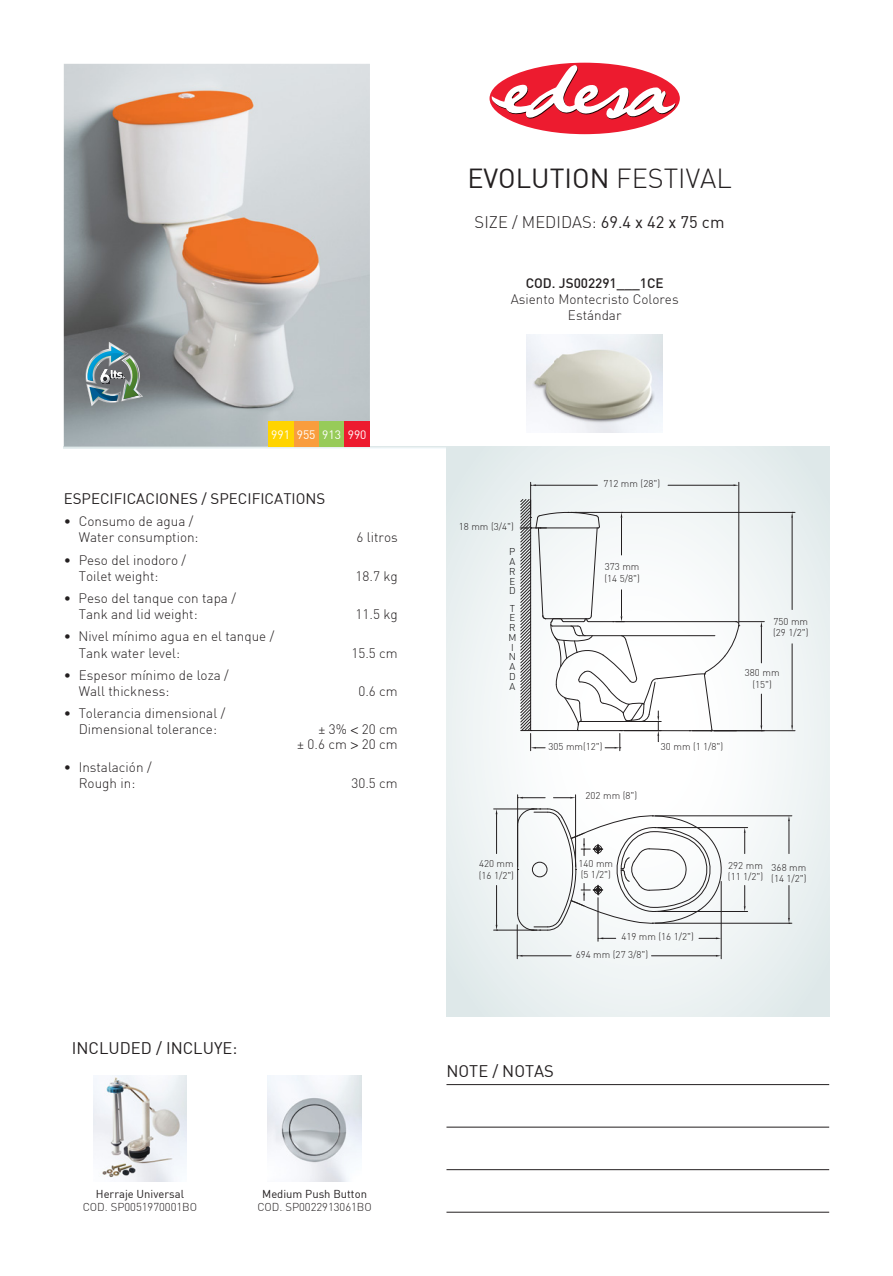
<style>
.page{position:relative;width:893px;height:1276px;background:#fff}
.page>*{position:absolute;margin:0;border:0;box-sizing:border-box;transform-origin:0 0}
.t1{font:27px "DIN";color:#231f20}
.t2{font:16.5px "DIN";color:#231f20}
.t3{font:300 16.5px "DIN";color:#231f20}
.t4{font:15px "DIN";color:#231f20}
.t5{font:300 13.5px/16.2px "DIN";color:#231f20}
.t6{font:500 13.5px "DIN";color:#231f20}
.t7{font:12px "DIN";color:#fff}
.t8{font:300 11.25px "DIN";color:#231f20}
.t9{font:11.25px "DIN";color:#231f20}
.t10{font:300 9.75px/11.7px "DIN";color:#231f20}
.t11{font:300 9.75px/9.8px "DIN";color:#000;text-align:justify}
.s1{font-family:"Frutiger"}
.s2{font-weight:300}
.s3{font-weight:400}
</style>
<div class="page">
<img style="left:268px;top:1075px;width:93px;height:106px">
<svg style="left:64px;top:446px;width:382px;height:3px"></svg>
<svg style="left:446px;top:446px;width:383px;height:570px"></svg>
<hr style="left:446px;top:1126px;width:383px;height:1px;background:#231f20">
<hr style="left:446px;top:1169px;width:383px;height:1px;background:#231f20">
<hr style="left:446px;top:1211px;width:383px;height:1px;background:#231f20">
<hr style="left:446px;top:1084px;width:383px;height:1px;background:#231f20">
<img style="left:64px;top:64px;width:306px;height:382px">
<img style="left:527px;top:335px;width:136px;height:98px">
<svg style="left:85px;top:342px;width:58px;height:64px;background:#72898c"></svg>
<img style="left:93px;top:1075px;width:94px;height:106px">
<svg style="left:486px;top:60px;width:197px;height:77px"></svg>
<div style="left:483px;top:57px;width:203px;height:83px;border:6px solid #fff;border-radius:50%"></div>
<svg style="left:491px;top:64px;width:185px;height:61px"></svg>
<div style="left:293px;top:421px;width:26px;height:25px;background:#f99d3e"></div>
<div style="left:268px;top:421px;width:25px;height:25px;background:#ffd400"></div>
<div style="left:319px;top:421px;width:25px;height:25px;background:#97cb59"></div>
<div style="left:344px;top:421px;width:26px;height:25px;background:#ed1b2f"></div>
<hr style="left:738px;top:482px;width:1px;height:141px;background:#231f20">
<hr style="left:530px;top:482px;width:1px;height:32px;background:#231f20">
<hr style="left:668px;top:485px;width:65px;height:1px;background:#231f20">
<hr style="left:536px;top:485px;width:61px;height:1px;background:#231f20">
<svg style="left:733px;top:484px;width:6px;height:2px"></svg>
<hr style="left:692px;top:730px;width:103px;height:1px;background:#231f20">
<hr style="left:571px;top:512px;width:224px;height:1px;background:#231f20">
<hr style="left:792px;top:644px;width:1px;height:81px;background:#231f20">
<hr style="left:792px;top:518px;width:1px;height:91px;background:#231f20">
<svg style="left:520px;top:499px;width:244px;height:251px"></svg>
<hr style="left:655px;top:815px;width:137px;height:1px;background:#231f20">
<hr style="left:655px;top:923px;width:137px;height:1px;background:#231f20">
<hr style="left:789px;top:821px;width:1px;height:32px;background:#231f20">
<hr style="left:789px;top:885px;width:1px;height:33px;background:#231f20">
<svg style="left:788px;top:918px;width:2px;height:6px"></svg>
<hr style="left:517px;top:925px;width:1px;height:33px;background:#231f20">
<hr style="left:651px;top:955px;width:65px;height:1px;background:#231f20">
<hr style="left:522px;top:955px;width:49px;height:1px;background:#231f20">
<hr style="left:721px;top:881px;width:1px;height:77px;background:#231f20">
<hr style="left:598px;top:897px;width:1px;height:44px;background:#231f20">
<svg style="left:699px;top:937px;width:22px;height:2px"></svg>
<svg style="left:598px;top:937px;width:18px;height:2px"></svg>
<hr style="left:658px;top:827px;width:90px;height:1px;background:#231f20">
<hr style="left:658px;top:911px;width:90px;height:1px;background:#231f20">
<svg style="left:744px;top:827px;width:2px;height:26px"></svg>
<svg style="left:744px;top:885px;width:2px;height:26px"></svg>
<hr style="left:575px;top:795px;width:1px;height:71px;background:#231f20">
<hr style="left:517px;top:795px;width:1px;height:71px;background:#231f20">
<svg style="left:553px;top:797px;width:23px;height:1px"></svg>
<svg style="left:518px;top:797px;width:27px;height:1px"></svg>
<hr style="left:494px;top:808px;width:43px;height:1px;background:#231f20">
<hr style="left:494px;top:930px;width:43px;height:1px;background:#231f20">
<hr style="left:496px;top:814px;width:1px;height:39px;background:#231f20">
<hr style="left:496px;top:885px;width:1px;height:40px;background:#231f20">
<svg style="left:517px;top:808px;width:211px;height:123px"></svg>
<svg style="left:496px;top:925px;width:2px;height:6px"></svg>
<p class="t7" style="left:271px;top:427px;width:97px">991 955 913 990</p>
<p class="t4" style="left:64px;top:489px;width:263px">ESPECIFICACIONES / SPECIFICATIONS</p>
<p class="t5" style="left:79px;top:513px;width:121px;text-indent:-15px">• Consumo de agua /<br>Water consumption:</p>
<p class="t5" style="left:79px;top:551px;width:109px;text-indent:-15px">• Peso del inodoro /<br>Toilet weight:</p>
<p class="t5" style="left:79px;top:590px;width:159px;text-indent:-15px">• Peso del tanque con tapa /<br>Tank and lid weight:</p>
<p class="t5" style="left:79px;top:628px;width:197px;text-indent:-15px">• Nivel mínimo agua en el tanque /<br>Tank water level:</p>
<p class="t5" style="left:79px;top:666px;width:152px;text-indent:-15px">• Espesor mínimo de loza /<br>Wall thickness:</p>
<p class="t5" style="left:357px;top:529px;width:43px">6 litros</p>
<p class="t5" style="left:356px;top:567px;width:44px">18.7 kg</p>
<p class="t5" style="left:356px;top:606px;width:44px">11.5 kg</p>
<p class="t5" style="left:351px;top:644px;width:48px">15.5 cm</p>
<p class="t5" style="left:358px;top:683px;width:41px">0.6 cm</p>
<p class="t5" style="left:64px;top:705px;width:163px;text-align:center">• Tolerancia dimensional /<br>Dimensional tolerance:</p>
<p class="t5" style="left:64px;top:758px;width:89px;text-align:center">• Instalación /<br>Rough in:</p>
<p class="t5" style="left:297px;top:722px;width:102px;line-height:15px;text-align:right">± 3% <span class="s1">&lt;</span> 20 cm<br>± 0.6 cm <span class="s1">&gt;</span> 20 cm</p>
<p class="t5" style="left:351px;top:774px;width:48px">30.5 cm</p>
<p class="t2" style="left:72px;top:1037px;width:167px">INCLUDED / INCLUYE:</p>
<p class="t9" style="left:96px;top:1186px;width:90px">Herraje Universal</p>
<p class="t8" style="left:83px;top:1200px;width:116px">COD. SP0051970001BO</p>
<p class="t9" style="left:262px;top:1186px;width:106px">Medium Push Button</p>
<p class="t8" style="left:257px;top:1200px;width:116px">COD. SP0022913061BO</p>
<h1 class="t1" style="left:467px;top:162px;width:266px">EVOLUTION <span class="s2">FESTIVAL</span></h1>
<p class="t3" style="left:475px;top:212px;width:251px">SIZE / MEDIDAS: <span class="s3">69.4 x 42 x 75 cm</span></p>
<p class="t6" style="left:526px;top:274px;width:140px">COD. JS002291___1CE</p>
<p class="t5" style="left:511px;top:291px;width:169px;text-align:center">Asiento Montecristo Colores<br>Estándar</p>
<p class="t10" style="left:459px;top:520px;width:56px">18 mm (3/4")</p>
<p class="t11" style="left:509px;top:547px;width:8px">P A R E D</p>
<p class="t11" style="left:508px;top:603px;width:9px;text-align:left">T<br>E<br>R<br>M<br>I<br>N<br>A<br>D<br>A</p>
<p class="t10" style="left:479px;top:857px;width:37px">420 mm (16 1/2")</p>
<p class="t10" style="left:603px;top:477px;width:58px">712 mm (28")</p>
<p class="t10" style="left:604px;top:560px;width:37px">373 mm (14 5/8")</p>
<p class="t10" style="left:548px;top:740px;width:56px">305 mm(12")</p>
<p class="t10" style="left:661px;top:740px;width:64px">30 mm (1 1/8")</p>
<p class="t10" style="left:586px;top:789px;width:53px">202 mm (8")</p>
<p class="t10" style="left:773px;top:615px;width:37px">750 mm (29 1/2")</p>
<p class="t10" style="left:745px;top:666px;width:36px;text-align:center">380 mm (15")</p>
<p class="t10" style="left:579px;top:857px;width:36px">140 mm (5 1/2")</p>
<p class="t10" style="left:621px;top:930px;width:74px">419 mm (16 1/2")</p>
<p class="t10" style="left:576px;top:948px;width:74px">694 mm (27 3/8")</p>
<p class="t10" style="left:728px;top:859px;width:37px">292 mm (11 1/2")</p>
<p class="t10" style="left:771px;top:861px;width:37px">368 mm (14 1/2")</p>
<p class="t2" style="left:446px;top:1061px;width:109px">NOTE / NOTAS</p>
</div>
